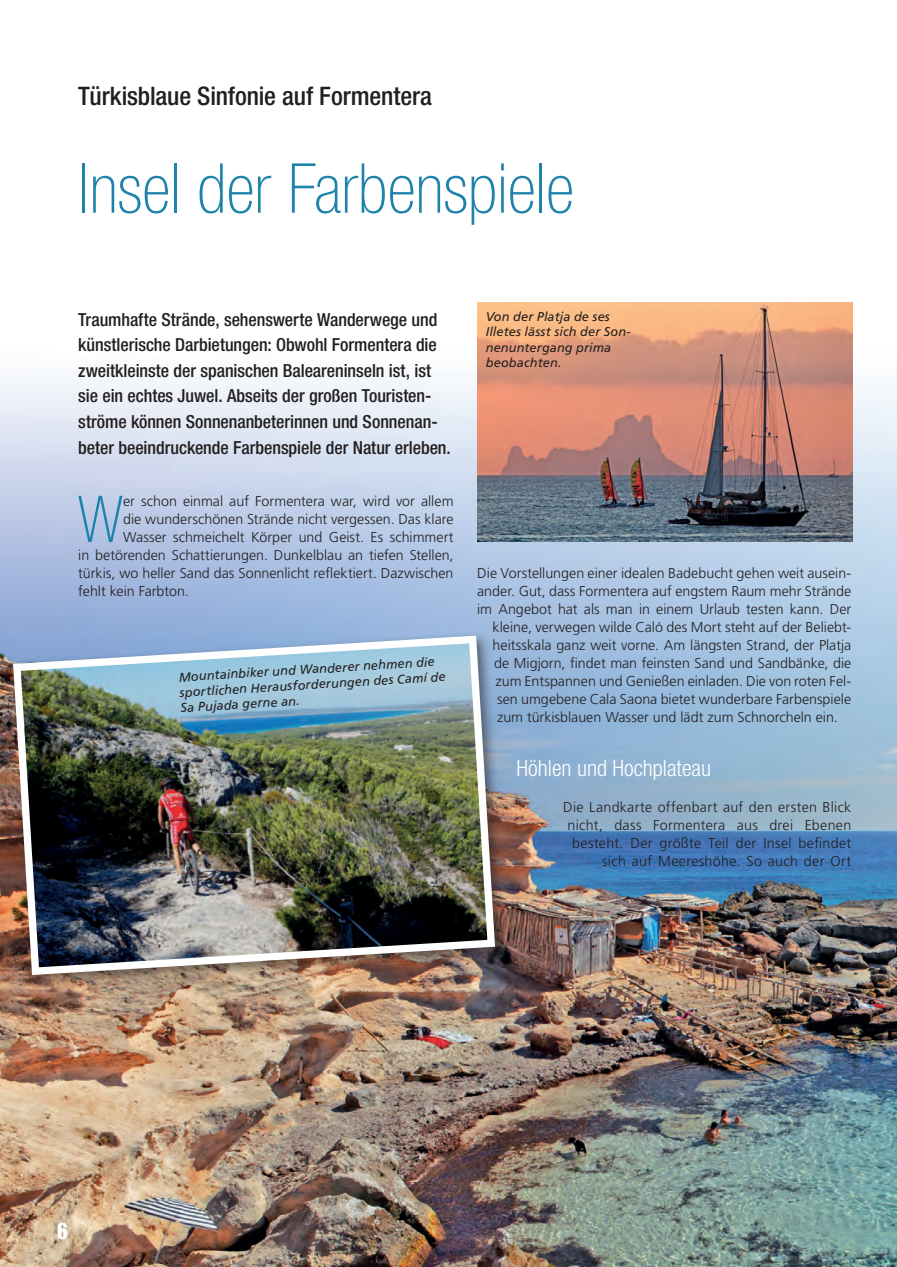
<style>
.page{position:relative;width:897px;height:1267px;background:#fff}
.page>*{position:absolute;margin:0;border:0;box-sizing:border-box;transform-origin:0 0}
.Headline_46pt__Stand{font:100 condensed 69px "Helvetica Neue LT Std";color:#1e83aa}
.Fließtext__Initial{font:100 condensed 64.65px "Helvetica Neue LT Std";color:#1e83aa}
.Dachzeile__Standard{font:500 condensed 25.5px "Helvetica Neue LT Std";letter-spacing:-.005em;color:#231f20}
.Zwischenüberschrift{font:300 condensed 22.5px "Helvetica Neue LT Std";color:#fff}
.Seitenzahl_gerade{font:22.5px "Impact LT Std";color:#fff}
.Anlauf{font:500 condensed 18px/25.5px "Helvetica Neue LT Std";letter-spacing:-.005em;color:#231f20}
.Fließtext{font:300 14.25px "Frutiger LT Std";color:#231f20}
.Fließtext__Initial-2{font:300 14.25px "Frutiger LT Std";color:#231f20}
.Fließtext-2{font:300 14.25px/18px "Frutiger LT Std";letter-spacing:.02em;color:#231f20;text-align:right}
.BU{font:italic 12.75px/15.3px "Frutiger LT Std";letter-spacing:.01em;color:#231f20}
</style>
<div class="page">
<img style="left:0;top:302px;width:896px;height:964px">
<img style="left:477px;top:303px;width:375px;height:238px">
<div style="left:8px;top:631px;width:502px;height:358px;background:#231f20;opacity:.55"></div>
<img style="left:9px;top:631px;width:490px;height:347px">
<p class="Dachzeile__Standard" style="left:78px;top:81px;width:355px">Türkisblaue Sinfonie auf Formentera</p>
<p class="Headline_46pt__Stand" style="left:78px;top:150px;width:497px">Insel der Farbenspiele</p>
<p class="Anlauf" style="left:78px;top:306px;width:374px">Traumhafte Strände, sehenswerte Wanderwege und künstlerische Darbietungen: Obwohl Formentera die zweitkleinste der spanischen Baleareninseln ist, ist sie ein echtes Juwel. Abseits der großen Touristen&shy;ströme können Sonnenanbeterinnen und Sonnenan&shy;beter beeindruckende Farbenspiele der Natur erleben.</p>
<p class="Fließtext__Initial" style="left:78px;top:483px;width:47px">W</p>
<p class="Fließtext__Initial-2" style="left:123px;top:493px;width:332px">er schon einmal auf Formentera war, wird vor allem</p>
<p class="Fließtext__Initial-2" style="left:123px;top:511px;width:332px">die wunderschönen Strände nicht vergessen. Das klare</p>
<p class="Fließtext__Initial-2" style="left:123px;top:529px;width:332px">Wasser schmeichelt Körper und Geist. Es schimmert</p>
<p class="Fließtext__Initial-2" style="left:78px;top:547px;width:377px">in betörenden Schattierungen. Dunkelblau an tiefen Stellen,</p>
<p class="Fließtext__Initial-2" style="left:78px;top:565px;width:376px">türkis, wo heller Sand das Sonnenlicht reflektiert. Dazwischen</p>
<p class="Fließtext__Initial-2" style="left:78px;top:583px;width:112px">fehlt kein Farbton.</p>
<p class="BU" style="left:178px;top:668px;width:268px;rotate:-3deg">Mountainbiker und Wanderer nehmen die sportlichen Herausforderungen des Camí de<br>Sa Pujada gerne an.</p>
<p class="BU" style="left:485px;top:309px;width:146px">Von der Platja de ses<br>Illetes lässt sich der Son&shy;nenuntergang prima beobachten.</p>
<p class="Fließtext" style="left:477px;top:565px;width:375px">Die Vorstellungen einer idealen Badebucht gehen weit ausein-</p>
<p class="Fließtext" style="left:477px;top:583px;width:375px">ander. Gut, dass Formentera auf engstem Raum mehr Strände</p>
<p class="Fließtext" style="left:477px;top:601px;width:375px">im Angebot hat als man in einem Urlaub testen kann. Der</p>
<p class="Fließtext" style="left:492px;top:619px;width:360px">kleine, verwegen wilde Caló des Mort steht auf der Beliebt-</p>
<p class="Fließtext" style="left:492px;top:637px;width:360px">heitsskala ganz weit vorne. Am längsten Strand, der Platja</p>
<p class="Fließtext" style="left:494px;top:655px;width:359px">de Migjorn, findet man feinsten Sand und Sandbänke, die</p>
<p class="Fließtext" style="left:495px;top:673px;width:357px">zum Entspannen und Genießen einladen. Die von roten Fel-</p>
<p class="Fließtext" style="left:497px;top:691px;width:356px">sen umgebene Cala Saona bietet wunderbare Farbenspiele</p>
<p class="Fließtext" style="left:497px;top:709px;width:342px">zum türkisblauen Wasser und lädt zum Schnorcheln ein.</p>
<p class="Zwischenüberschrift" style="left:516px;top:755px;width:196px">Höhlen und Hochplateau</p>
<p class="Fließtext-2" style="left:563px;top:798px;width:290px">Die Landkarte offenbart auf den ersten Blick nicht, dass Formentera aus drei Ebenen besteht. Der größte Teil der Insel befindet sich auf Meereshöhe. So auch der Ort</p>
<p class="Seitenzahl_gerade" style="left:57px;top:1218px;width:12px">6</p>
</div>
